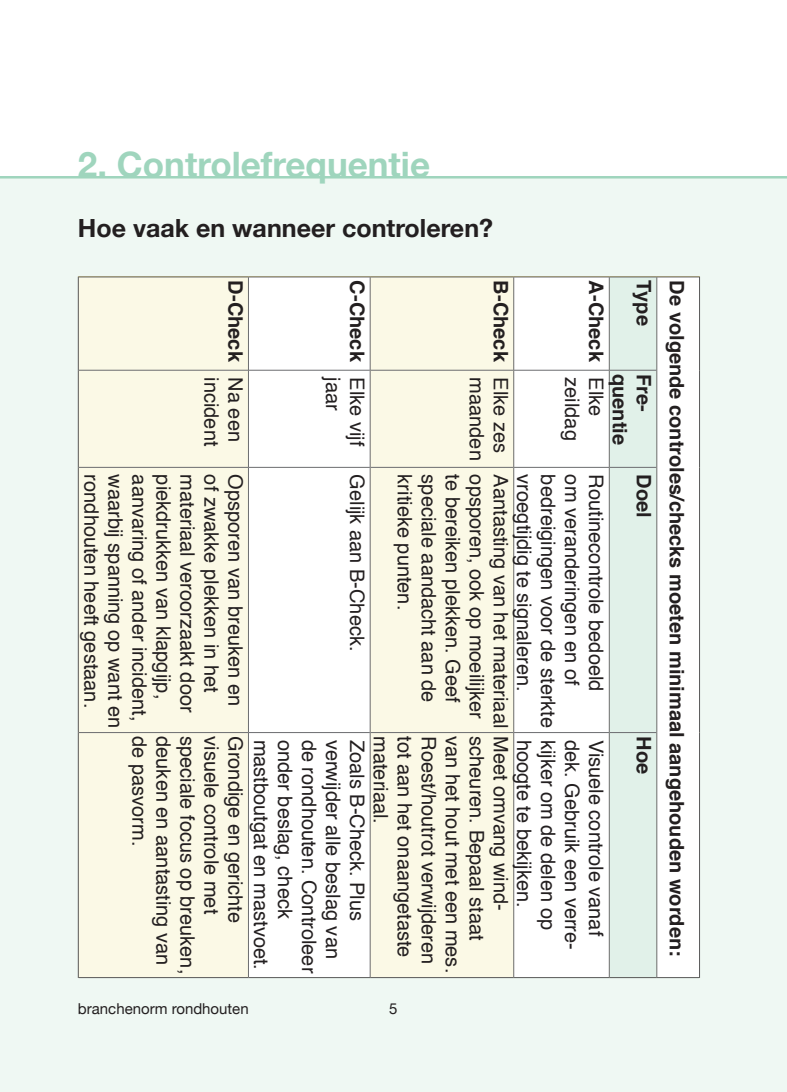
<style>
.page{position:relative;width:787px;height:1092px;background:#fff}
.page>*{position:absolute;margin:0;border:0;box-sizing:border-box;transform-origin:0 0}
.t1{font:700 35px "Helvetica Neue";color:#9fd5bd}
.t2{font:700 25px "Helvetica Neue";color:#231f20}
.t3{font:20px "Helvetica";color:#231f20}
.t4{font:700 20px "Helvetica";color:#231f20}
.t5{font:15px "Helvetica Neue";color:#231f20}
</style>
<div class="page">
<div style="left:0;top:177px;width:787px;height:914px;background:#eff8f3"></div>
<div style="left:514px;top:277px;width:185px;height:700px;background:#fff"></div>
<div style="left:610px;top:277px;width:46px;height:700px;background:#e1f1e9"></div>
<div style="left:79px;top:277px;width:434px;height:700px;background:#fbf9e6"></div>
<div style="left:249px;top:277px;width:121px;height:700px;background:#fff"></div>
<hr style="left:699px;top:276px;width:1px;height:94px;background:#57585a">
<hr style="left:657px;top:276px;width:42px;height:1px;background:#57585a">
<hr style="left:699px;top:370px;width:1px;height:97px;background:#57585a">
<hr style="left:699px;top:467px;width:1px;height:265px;background:#57585a">
<hr style="left:699px;top:732px;width:1px;height:245px;background:#57585a">
<hr style="left:657px;top:977px;width:42px;height:1px;background:#57585a">
<hr style="left:609px;top:276px;width:48px;height:1px;background:#57585a">
<hr style="left:609px;top:977px;width:48px;height:1px;background:#57585a">
<hr style="left:513px;top:276px;width:96px;height:1px;background:#57585a">
<hr style="left:513px;top:977px;width:96px;height:1px;background:#57585a">
<hr style="left:370px;top:276px;width:143px;height:1px;background:#57585a">
<hr style="left:370px;top:977px;width:143px;height:1px;background:#57585a">
<hr style="left:248px;top:276px;width:122px;height:1px;background:#57585a">
<hr style="left:248px;top:977px;width:122px;height:1px;background:#57585a">
<hr style="left:79px;top:276px;width:169px;height:1px;background:#57585a">
<hr style="left:79px;top:977px;width:169px;height:1px;background:#57585a">
<hr style="left:78px;top:276px;width:1px;height:94px;background:#57585a">
<hr style="left:78px;top:370px;width:1px;height:97px;background:#57585a">
<hr style="left:78px;top:467px;width:1px;height:265px;background:#57585a">
<hr style="left:78px;top:732px;width:1px;height:245px;background:#57585a">
<hr style="left:656px;top:277px;width:1px;height:93px;background:#6c6d70">
<hr style="left:656px;top:370px;width:1px;height:97px;background:#6c6d70">
<hr style="left:609px;top:370px;width:47px;height:1px;background:#6c6d70">
<hr style="left:656px;top:467px;width:1px;height:265px;background:#6c6d70">
<hr style="left:609px;top:467px;width:47px;height:1px;background:#6c6d70">
<hr style="left:656px;top:732px;width:1px;height:245px;background:#6c6d70">
<hr style="left:609px;top:732px;width:47px;height:1px;background:#6c6d70">
<hr style="left:609px;top:277px;width:1px;height:93px;background:#6c6d70">
<hr style="left:609px;top:370px;width:1px;height:97px;background:#6c6d70">
<hr style="left:514px;top:370px;width:95px;height:1px;background:#6c6d70">
<hr style="left:609px;top:467px;width:1px;height:265px;background:#6c6d70">
<hr style="left:514px;top:467px;width:95px;height:1px;background:#6c6d70">
<hr style="left:609px;top:732px;width:1px;height:245px;background:#6c6d70">
<hr style="left:514px;top:732px;width:95px;height:1px;background:#6c6d70">
<hr style="left:513px;top:277px;width:1px;height:93px;background:#6c6d70">
<hr style="left:513px;top:370px;width:1px;height:97px;background:#6c6d70">
<hr style="left:370px;top:370px;width:143px;height:1px;background:#6c6d70">
<hr style="left:513px;top:467px;width:1px;height:265px;background:#6c6d70">
<hr style="left:370px;top:467px;width:143px;height:1px;background:#6c6d70">
<hr style="left:513px;top:732px;width:1px;height:245px;background:#6c6d70">
<hr style="left:370px;top:732px;width:143px;height:1px;background:#6c6d70">
<hr style="left:370px;top:277px;width:1px;height:93px;background:#6c6d70">
<hr style="left:370px;top:370px;width:1px;height:97px;background:#6c6d70">
<hr style="left:249px;top:370px;width:121px;height:1px;background:#6c6d70">
<hr style="left:370px;top:467px;width:1px;height:265px;background:#6c6d70">
<hr style="left:249px;top:467px;width:121px;height:1px;background:#6c6d70">
<hr style="left:370px;top:732px;width:1px;height:245px;background:#6c6d70">
<hr style="left:249px;top:732px;width:121px;height:1px;background:#6c6d70">
<hr style="left:248px;top:277px;width:1px;height:93px;background:#6c6d70">
<hr style="left:248px;top:370px;width:1px;height:97px;background:#6c6d70">
<hr style="left:79px;top:370px;width:169px;height:1px;background:#6c6d70">
<hr style="left:248px;top:467px;width:1px;height:265px;background:#6c6d70">
<hr style="left:79px;top:467px;width:169px;height:1px;background:#6c6d70">
<hr style="left:248px;top:732px;width:1px;height:245px;background:#6c6d70">
<hr style="left:79px;top:732px;width:169px;height:1px;background:#6c6d70">
<hr style="left:0;top:176px;width:787px;height:2px;background:#9fd5bd">
<p class="t1" style="left:78px;top:137px;width:353px">2. Controlefrequentie</p>
<p class="t2" style="left:78px;top:208px;width:416px">Hoe vaak en wanneer controleren?</p>
<p class="t4" style="left:252px;top:280px;width:83px;rotate:90deg">D-Check</p>
<p class="t4" style="left:373px;top:280px;width:83px;rotate:90deg">C-Check</p>
<p class="t3" style="left:348px;top:377px;width:35px;rotate:90deg">jaar</p>
<p class="t3" style="left:372px;top:377px;width:70px;rotate:90deg">Elke vijf</p>
<p class="t3" style="left:372px;top:474px;width:178px;rotate:90deg">Gelijk aan B-Check.</p>
<p class="t3" style="left:227px;top:377px;width:70px;rotate:90deg">incident</p>
<p class="t3" style="left:251px;top:377px;width:66px;rotate:90deg">Na een</p>
<p class="t3" style="left:107px;top:474px;width:235px;rotate:90deg">rondhouten heeft gestaan.</p>
<p class="t3" style="left:131px;top:474px;width:255px;rotate:90deg">waarbij spanning op want en</p>
<p class="t3" style="left:155px;top:474px;width:248px;rotate:90deg">aanvaring of ander incident,</p>
<p class="t3" style="left:179px;top:474px;width:226px;rotate:90deg">piekdrukken van klapgijp,</p>
<p class="t3" style="left:203px;top:474px;width:239px;rotate:90deg">materiaal veroorzaakt door</p>
<p class="t3" style="left:227px;top:474px;width:219px;rotate:90deg">of zwakke plekken in het</p>
<p class="t3" style="left:251px;top:474px;width:233px;rotate:90deg">Opsporen van breuken en</p>
<p class="t3" style="left:155px;top:736px;width:112px;rotate:90deg">de pasvorm.</p>
<p class="t3" style="left:179px;top:736px;width:231px;rotate:90deg">deuken en aantasting van</p>
<p class="t3" style="left:203px;top:736px;width:239px;rotate:90deg">speciale focus op breuken,</p>
<p class="t3" style="left:227px;top:736px;width:179px;rotate:90deg">visuele controle met</p>
<p class="t3" style="left:251px;top:736px;width:188px;rotate:90deg">Grondige en gerichte</p>
<p class="t3" style="left:276px;top:739px;width:232px;rotate:90deg">mastboutgat en mastvoet.</p>
<p class="t3" style="left:300px;top:739px;width:180px;rotate:90deg">onder beslag, check</p>
<p class="t3" style="left:324px;top:739px;width:235px;rotate:90deg">de rondhouten. Controleer</p>
<p class="t3" style="left:348px;top:739px;width:220px;rotate:90deg">verwijder alle beslag van</p>
<p class="t3" style="left:372px;top:739px;width:183px;rotate:90deg">Zoals B-Check. Plus</p>
<p class="t4" style="left:660px;top:280px;width:47px;rotate:90deg">Type</p>
<p class="t4" style="left:693px;top:280px;width:677px;rotate:90deg">De volgende controles/checks moeten minimaal aangehouden worden:</p>
<p class="t4" style="left:612px;top:280px;width:83px;rotate:90deg">A-Check</p>
<p class="t4" style="left:517px;top:280px;width:83px;rotate:90deg">B-Check</p>
<p class="t4" style="left:636px;top:374px;width:73px;rotate:90deg">quentie</p>
<p class="t4" style="left:660px;top:374px;width:39px;rotate:90deg">Fre-</p>
<p class="t4" style="left:660px;top:474px;width:45px;rotate:90deg">Doel</p>
<p class="t3" style="left:587px;top:377px;width:65px;rotate:90deg">zeildag</p>
<p class="t3" style="left:611px;top:377px;width:40px;rotate:90deg">Elke</p>
<p class="t3" style="left:492px;top:377px;width:85px;rotate:90deg">maanden</p>
<p class="t3" style="left:516px;top:377px;width:77px;rotate:90deg">Elke zes</p>
<p class="t3" style="left:539px;top:474px;width:218px;rotate:90deg">vroegtijdig te signaleren.</p>
<p class="t3" style="left:563px;top:474px;width:255px;rotate:90deg">bedreigingen voor de sterkte</p>
<p class="t3" style="left:587px;top:474px;width:213px;rotate:90deg">om veranderingen en of</p>
<p class="t3" style="left:611px;top:474px;width:218px;rotate:90deg">Routinecontrole bedoeld</p>
<p class="t3" style="left:539px;top:739px;width:169px;rotate:90deg">hoogte te bekijken.</p>
<p class="t3" style="left:563px;top:739px;width:192px;rotate:90deg">kijker om de delen op</p>
<p class="t3" style="left:587px;top:739px;width:212px;rotate:90deg">dek. Gebruik een verre-</p>
<p class="t3" style="left:611px;top:739px;width:198px;rotate:90deg">Visuele controle vanaf</p>
<p class="t3" style="left:420px;top:474px;width:137px;rotate:90deg">kritieke punten.</p>
<p class="t3" style="left:444px;top:474px;width:229px;rotate:90deg">speciale aandacht aan de</p>
<p class="t3" style="left:468px;top:474px;width:229px;rotate:90deg">te bereiken plekken. Geef</p>
<p class="t3" style="left:492px;top:474px;width:246px;rotate:90deg">opsporen, ook op moeilijker</p>
<p class="t3" style="left:516px;top:474px;width:437px;rotate:90deg">Aantasting van het materiaal Meet omvang wind-</p>
<p class="t3" style="left:396px;top:736px;width:89px;rotate:90deg">materiaal.</p>
<p class="t3" style="left:420px;top:736px;width:223px;rotate:90deg">tot aan het onaangetaste</p>
<p class="t3" style="left:444px;top:736px;width:229px;rotate:90deg">Roest/houtrot verwijderen</p>
<p class="t3" style="left:468px;top:736px;width:238px;rotate:90deg">van het hout met een mes.</p>
<p class="t3" style="left:492px;top:736px;width:206px;rotate:90deg">scheuren. Bepaal staat</p>
<p class="t4" style="left:660px;top:736px;width:39px;rotate:90deg">Hoe</p>
<p class="t5" style="left:78px;top:997px;width:172px">branchenorm rondhouten</p>
<p class="t5" style="left:389px;top:997px;width:10px">5</p>
</div>
